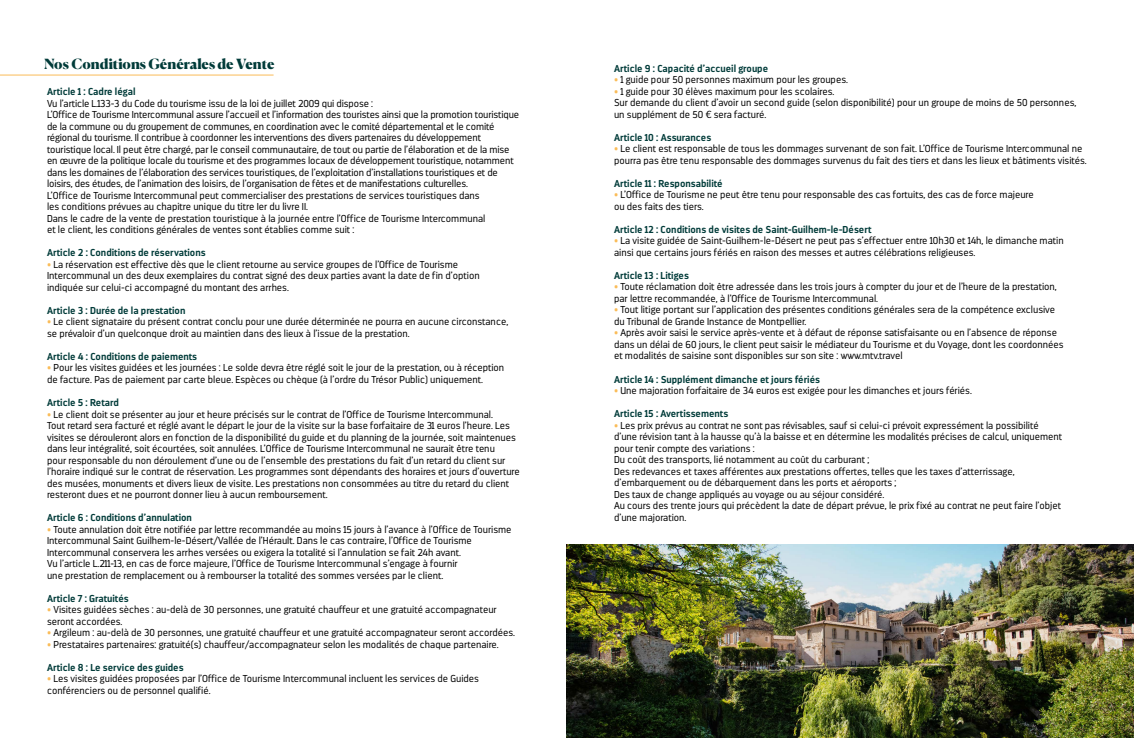
<style>
.page{position:relative;width:1134px;height:738px;background:#fff}
.page>*{position:absolute;margin:0;border:0;box-sizing:border-box;transform-origin:0 0}
.t1{font:900 14px "Canela";color:#003b39}
.t2{font:300 10px/11.5px "Darwin";color:#000}
.t3{font:700 10px "Darwin";color:#003b39}
.s1{color:#fabc58}
.s2{font-family:"Lato";font-weight:400}
</style>
<div class="page">
<hr style="left:0;top:74px;width:274px;height:1px;background:#fabc58">
<img style="left:567px;top:544px;width:567px;height:193px">
<p class="t1" style="left:44px;top:53px;width:232px">Nos Conditions Générales de Vente</p>
<p class="t3" style="left:47px;top:85px;width:90px">Article 1 : Cadre légal</p>
<p class="t2" style="left:47px;top:97px;width:327px">Vu l’article L.133-3 du Code du tourisme issu de la loi de juillet 2009 qui dispose :</p>
<p class="t2" style="left:47px;top:109px;width:474px">L’Office de Tourisme Intercommunal assure l’accueil et l’information des touristes ainsi que la promotion touristique de la commune ou du groupement de communes, en coordination avec le comité départemental et le comité régional du tourisme. Il contribue à coordonner les interventions des divers partenaires du développement touristique local. Il peut être chargé, par le conseil communautaire, de tout ou partie de l’élaboration et de la mise en œuvre de la politique locale du tourisme et des programmes locaux de développement touristique, notamment dans les domaines de l’élaboration des services touristiques, de l’exploitation d’installations touristiques et de loisirs, des études, de l’animation des loisirs, de l’organisation de fêtes et de manifestations culturelles.</p>
<p class="t2" style="left:47px;top:189px;width:434px">L’Office de Tourisme Intercommunal peut commercialiser des prestations de services touristiques dans les conditions prévues au chapitre unique du titre Ier du livre II.</p>
<p class="t2" style="left:47px;top:212px;width:440px">Dans le cadre de la vente de prestation touristique à la journée entre l’Office de Tourisme Intercommunal et le client, les conditions générales de ventes sont établies comme suit :</p>
<p class="t3" style="left:47px;top:246px;width:160px">Article 2 : Conditions de réservations</p>
<p class="t2" style="left:47px;top:258px;width:434px"><span class="s1">•</span> La réservation est effective dès que le client retourne au service groupes de l’Office de Tourisme<br>Intercommunal un des deux exemplaires du contrat signé des deux parties avant la date de fin d’option indiquée sur celui-ci accompagné du montant des arrhes.</p>
<p class="t3" style="left:47px;top:304px;width:140px">Article 3 : Durée de la prestation</p>
<p class="t2" style="left:47px;top:316px;width:463px"><span class="s1">•</span> Le client signataire du présent contrat conclu pour une durée déterminée ne pourra en aucune circonstance, se prévaloir d’un quelconque droit au maintien dans des lieux à l’issue de la prestation.</p>
<p class="t3" style="left:47px;top:350px;width:152px">Article 4 : Conditions de paiements</p>
<p class="t2" style="left:47px;top:362px;width:459px"><span class="s1">•</span> Pour les visites guidées et les journées : Le solde devra être réglé soit le jour de la prestation, ou à réception de facture. Pas de paiement par carte bleue. Espèces ou chèque (à l’ordre du Trésor Public) uniquement.</p>
<p class="t3" style="left:47px;top:396px;width:73px">Article 5 : Retard</p>
<p class="t2" style="left:47px;top:408px;width:474px"><span class="s1">•</span> Le client doit se présenter au jour et heure précisés sur le contrat de l’Office de Tourisme Intercommunal.<br>Tout retard sera facturé et réglé avant le départ le jour de la visite sur la base forfaitaire de 31 euros l’heure. Les visites se dérouleront alors en fonction de la disponibilité du guide et du planning de la journée, soit maintenues dans leur intégralité, soit écourtées, soit annulées. L’Office de Tourisme Intercommunal ne saurait être tenu<br>pour responsable du non déroulement d’une ou de l’ensemble des prestations du fait d’un retard du client sur l’horaire indiqué sur le contrat de réservation. Les programmes sont dépendants des horaires et jours d’ouverture des musées, monuments et divers lieux de visite. Les prestations non consommées au titre du retard du client resteront dues et ne pourront donner lieu à aucun remboursement.</p>
<p class="t3" style="left:47px;top:511px;width:146px">Article 6 : Conditions d’annulation</p>
<p class="t2" style="left:47px;top:523px;width:466px"><span class="s1">•</span> Toute annulation doit être notifiée par lettre recommandée au moins 15 jours à l’avance à l’Office de Tourisme<br>Intercommunal Saint Guilhem-le-Désert/Vallée de l’Hérault. Dans le cas contraire, l’Office de Tourisme<br>Intercommunal conservera les arrhes versées ou exigera la totalité si l’annulation se fait 24h avant.</p>
<p class="t2" style="left:47px;top:557px;width:412px">Vu l’article L.211-13, en cas de force majeure, l’Office de Tourisme Intercommunal s’engage à fournir une prestation de remplacement ou à rembourser la totalité des sommes versées par le client.</p>
<p class="t3" style="left:47px;top:591px;width:83px">Article 7 : Gratuités</p>
<p class="t2" style="left:47px;top:603px;width:451px"><span class="s1">•</span> Visites guidées sèches : au-delà de 30 personnes, une gratuité chauffeur et une gratuité accompagnateur seront accordées.</p>
<p class="t2" style="left:47px;top:626px;width:469px"><span class="s1">•</span> Argileum : au-delà de 30 personnes, une gratuité chauffeur et une gratuité accompagnateur seront accordées.</p>
<p class="t2" style="left:47px;top:638px;width:453px"><span class="s1">•</span> Prestataires partenaires: gratuité(s) chauffeur/accompagnateur selon les modalités de chaque partenaire.</p>
<p class="t3" style="left:47px;top:660px;width:138px">Article 8 : Le service des guides</p>
<p class="t2" style="left:47px;top:672px;width:433px"><span class="s1">•</span> Les visites guidées proposées par l’Office de Tourisme Intercommunal incluent les services de Guides conférenciers ou de personnel qualifié.</p>
<p class="t3" style="left:614px;top:62px;width:156px">Article 9 : Capacité d’accueil groupe</p>
<p class="t2" style="left:614px;top:74px;width:235px"><span class="s1">•</span> 1 guide pour 50 personnes maximum pour les groupes.</p>
<p class="t2" style="left:614px;top:85px;width:222px"><span class="s1">•</span> 1 guide pour 30 élèves maximum pour les scolaires.</p>
<p class="t2" style="left:614px;top:97px;width:464px">Sur demande du client d’avoir un second guide (selon disponibilité) pour un groupe de moins de 50 personnes, un supplément de 50 <span class="s2">€</span> sera facturé.</p>
<p class="t3" style="left:614px;top:131px;width:99px">Article 10 : Assurances</p>
<p class="t2" style="left:614px;top:143px;width:474px"><span class="s1">•</span> Le client est responsable de tous les dommages survenant de son fait. L’Office de Tourisme Intercommunal ne pourra pas être tenu responsable des dommages survenus du fait des tiers et dans les lieux et bâtiments visités.</p>
<p class="t3" style="left:614px;top:177px;width:110px">Article 11 : Responsabilité</p>
<p class="t2" style="left:614px;top:189px;width:421px"><span class="s1">•</span> L’Office de Tourisme ne peut être tenu pour responsable des cas fortuits, des cas de force majeure ou des faits des tiers.</p>
<p class="t3" style="left:614px;top:223px;width:259px">Article 12 : Conditions de visites de Saint-Guilhem-le-Désert</p>
<p class="t2" style="left:614px;top:235px;width:451px"><span class="s1">•</span> La visite guidée de Saint-Guilhem-le-Désert ne peut pas s’effectuer entre 10h30 et 14h, le dimanche matin ainsi que certains jours fériés en raison des messes et autres célébrations religieuses.</p>
<p class="t3" style="left:614px;top:269px;width:76px">Article 13 : Litiges</p>
<p class="t2" style="left:614px;top:281px;width:444px"><span class="s1">•</span> Toute réclamation doit être adressée dans les trois jours à compter du jour et de l’heure de la prestation, par lettre recommandée, à l’Office de Tourisme Intercommunal.</p>
<p class="t2" style="left:614px;top:304px;width:442px"><span class="s1">•</span> Tout litige portant sur l’application des présentes conditions générales sera de la compétence exclusive du Tribunal de Grande Instance de Montpellier.</p>
<p class="t2" style="left:614px;top:327px;width:451px"><span class="s1">•</span> Après avoir saisi le service après-vente et à défaut de réponse satisfaisante ou en l’absence de réponse dans un délai de 60 jours, le client peut saisir le médiateur du Tourisme et du Voyage, dont les coordonnées et modalités de saisine sont disponibles sur son site : www.mtv.travel</p>
<p class="t3" style="left:614px;top:372px;width:207px">Article 14 : Supplément dimanche et jours fériés</p>
<p class="t2" style="left:614px;top:384px;width:359px"><span class="s1">•</span> Une majoration forfaitaire de 34 euros est exigée pour les dimanches et jours fériés.</p>
<p class="t3" style="left:614px;top:407px;width:116px">Article 15 : Avertissements</p>
<p class="t2" style="left:614px;top:419px;width:450px"><span class="s1">•</span> Les prix prévus au contrat ne sont pas révisables, sauf si celui-ci prévoit expressément la possibilité d’une révision tant à la hausse qu’à la baisse et en détermine les modalités précises de calcul, uniquement pour tenir compte des variations :</p>
<p class="t2" style="left:614px;top:453px;width:257px">Du coût des transports, lié notamment au coût du carburant ;</p>
<p class="t2" style="left:614px;top:465px;width:402px">Des redevances et taxes afférentes aux prestations offertes, telles que les taxes d’atterrissage, d’embarquement ou de débarquement dans les ports et aéroports ;</p>
<p class="t2" style="left:614px;top:488px;width:272px">Des taux de change appliqués au voyage ou au séjour considéré.</p>
<p class="t2" style="left:614px;top:499px;width:448px">Au cours des trente jours qui précèdent la date de départ prévue, le prix fixé au contrat ne peut faire l’objet d’une majoration.</p>
</div>
